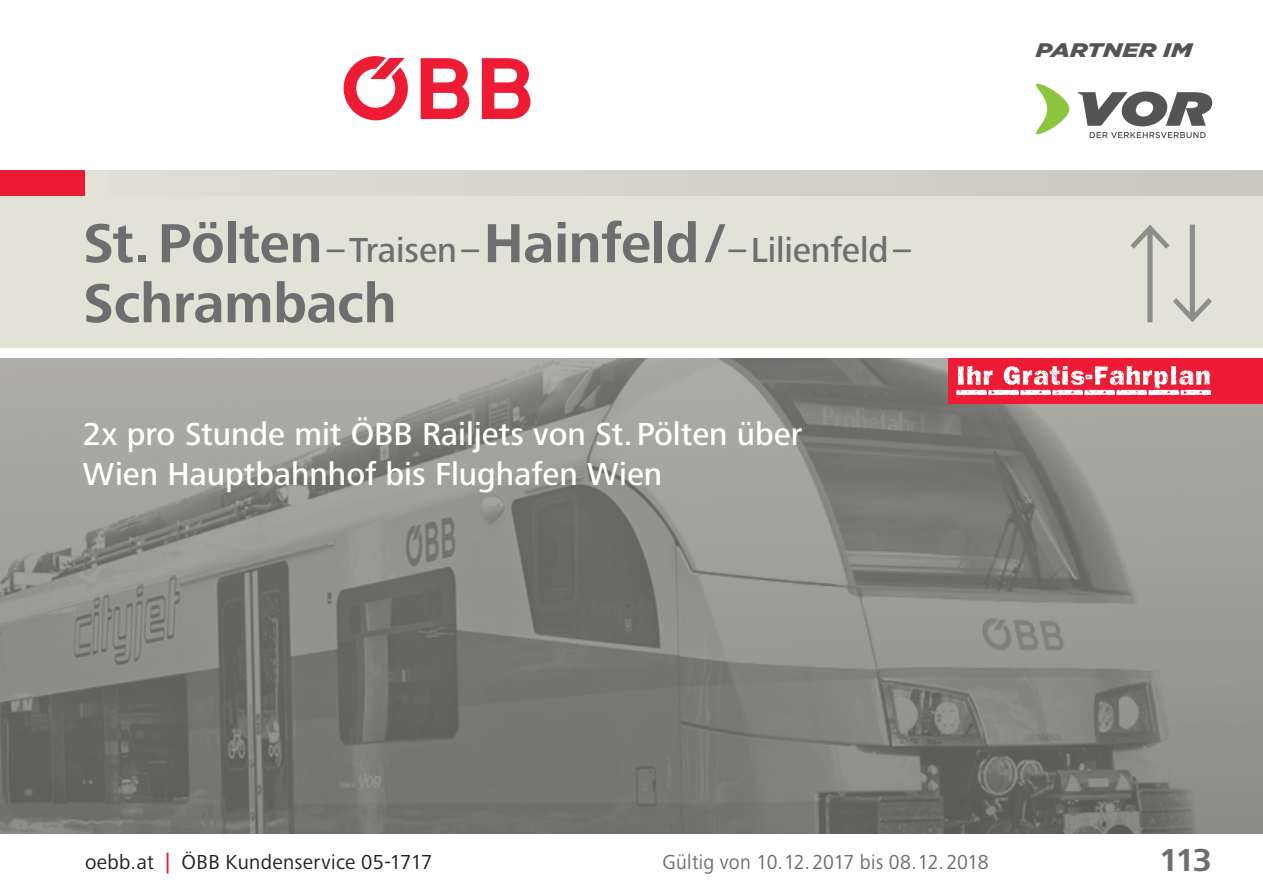
<style>
.page{position:relative;width:1263px;height:893px;background:#fff}
.page>*{position:absolute;margin:0;border:0;box-sizing:border-box;transform-origin:0 0}
.t1{font:700 57px "Frutiger Next Pro";letter-spacing:-.005em;color:#6d6e70}
.t2{font:500 36px "Frutiger Next Pro";letter-spacing:-.005em;color:#6d6e70}
.t3{font:500 33px/39.6px "Frutiger Next Pro";color:#fff}
.t4{font:700 33px "Frutiger Next Pro";color:#6d6e70}
.t5{font:21px "Frutiger Next Pro";letter-spacing:.01em;color:#6d6e70;scale:.95 1}
.t6{font:21px "Frutiger Next Pro";letter-spacing:.02em;color:#231f20}
.t7{font:italic 900 19.8px "Gotham";color:#535456;scale:1.25 1}
.s1{font-weight:700;font-size:57px}
.s2{font-weight:500;color:#ed1b34}
</style>
<div class="page">
<img style="left:0;top:358px;width:1263px;height:475px">
<div style="left:0;top:170px;width:1263px;height:179px;background:#e3e2d7"></div>
<svg style="left:482px;top:58px;width:48px;height:61px"></svg>
<svg style="left:421px;top:58px;width:48px;height:61px"></svg>
<svg style="left:344px;top:56px;width:64px;height:64px"></svg>
<svg style="left:1130px;top:225px;width:82px;height:97px"></svg>
<div style="left:949px;top:358px;width:314px;height:45px;background:#ed1b34"></div>
<img style="left:956px;top:366px;width:256px;height:30px">
<svg style="left:1078px;top:92px;width:134px;height:34px"></svg>
<svg style="left:1035px;top:84px;width:34px;height:50px"></svg>
<svg style="left:1090px;top:132px;width:116px;height:6px"></svg>
<div style="left:0;top:170px;width:85px;height:26px;background:#ed1b34"></div>
<div style="left:85px;top:170px;width:1178px;height:26px;background:#d4d4ca"></div>
<p class="t2" style="left:83px;top:233px;width:829px"><span class="s1">St. Pölten</span> – Traisen – <span class="s1">Hainfeld /</span> – Lilienfeld –</p>
<h1 class="t1" style="left:83px;top:269px;width:315px">Schrambach</h1>
<p class="t3" style="left:83px;top:416px;width:721px">2x pro Stunde mit ÖBB Railjets von St. Pölten über<br>Wien Hauptbahnhof bis Flughafen Wien</p>
<p class="t7" style="left:1036px;top:43px;width:127px">PARTNER IM</p>
<p class="t6" style="left:85px;top:851px;width:349px">oebb.at <span class="s2">|</span> ÖBB Kundenservice 05-1717</p>
<p class="t4" style="left:1159px;top:840px;width:54px">113</p>
<p class="t5" style="left:663px;top:851px;width:345px">Gültig von 10. 12. 2017 bis 08. 12. 2018</p>
</div>
